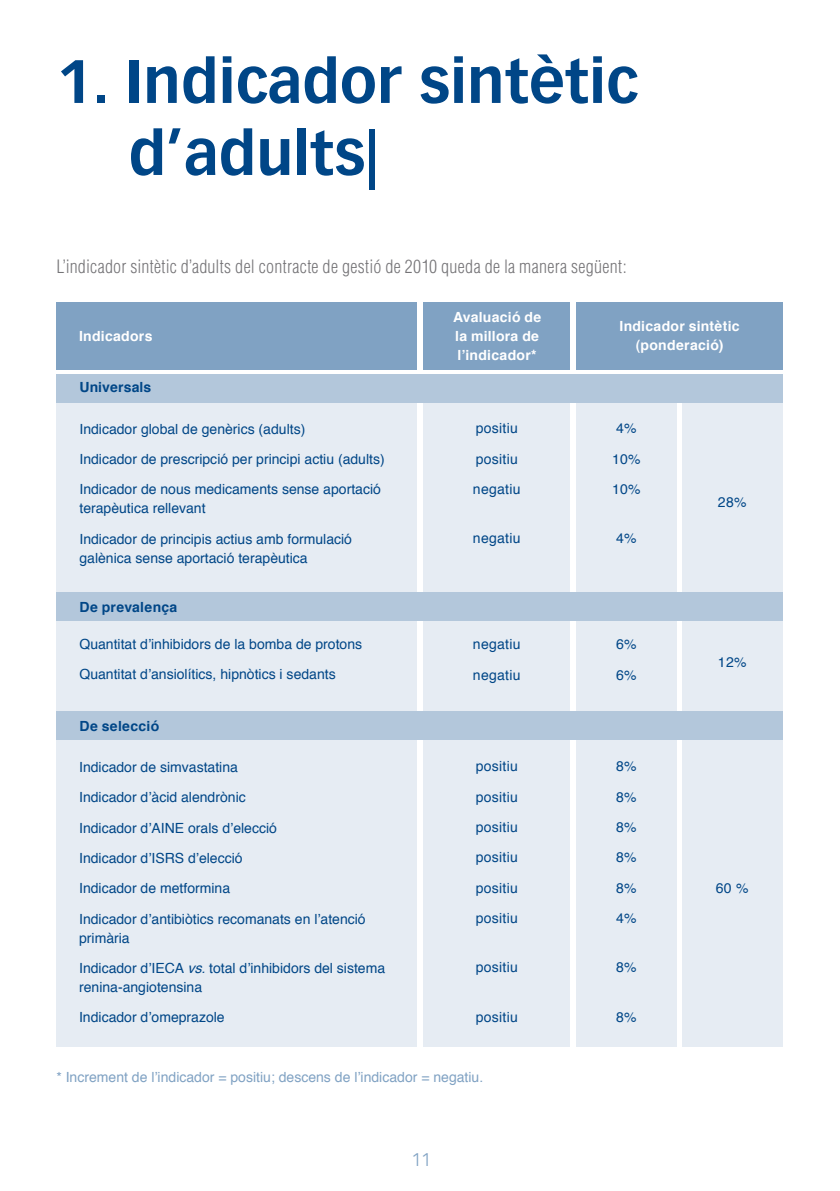
<style>
.page{position:relative;width:840px;height:1191px;background:#fff}
.page>*{position:absolute;margin:0;border:0;box-sizing:border-box;transform-origin:0 0}
.t1{font:700 60px/72px "Vectora LH";color:#004687}
.t2{font:300 condensed 18px "Helvetica";letter-spacing:.015em;color:#757477}
.t3{font:300 18px "Vectora LH";color:#80a2c3}
.t4{font:14px/30.4px "Helvetica";color:#004687}
.t5{font:700 14px/19px "Helvetica";letter-spacing:.02em;color:#fff}
.t6{font:14px "Helvetica";color:#80a2c3}
.t7{font:14px/30.4px "Helvetica";letter-spacing:.02em;color:#004687}
.t8{font:700 14px "Helvetica";letter-spacing:.02em;color:#004687}
.s1{font-style:italic}
</style>
<div class="page">
<div style="left:57px;top:377px;width:359px;height:669px;background:#e6ecf3"></div>
<div style="left:423px;top:377px;width:146px;height:669px;background:#e6ecf3"></div>
<div style="left:576px;top:377px;width:100px;height:669px;background:#e6ecf3"></div>
<div style="left:681px;top:377px;width:101px;height:669px;background:#e6ecf3"></div>
<div style="left:57px;top:302px;width:359px;height:67px;background:#80a2c3"></div>
<div style="left:423px;top:302px;width:146px;height:67px;background:#80a2c3"></div>
<div style="left:576px;top:302px;width:206px;height:67px;background:#80a2c3"></div>
<div style="left:57px;top:374px;width:725px;height:28px;background:#b3c7db"></div>
<div style="left:57px;top:592px;width:725px;height:28px;background:#b3c7db"></div>
<div style="left:57px;top:711px;width:725px;height:28px;background:#b3c7db"></div>
<h1 class="t1" style="left:128px;top:46px;width:511px;text-indent:-72px">1. Indicador sintètic d’adults|</h1>
<p class="t2" style="left:56px;top:255px;width:571px">L’indicador sintètic d’adults del contracte de gestió de 2010 queda de la manera següent:</p>
<p class="t5" style="left:79px;top:327px;width:75px">Indicadors</p>
<p class="t8" style="left:79px;top:376px;width:73px">Universals</p>
<p class="t4" style="left:79px;top:414px;width:306px">Indicador global de genèrics (adults)<br>Indicador de prescripció per principi actiu (adults)<br>Indicador de nous medicaments sense aportació</p>
<p class="t4" style="left:79px;top:494px;width:274px">terapèutica rellevant<br>Indicador de principis actius amb formulació</p>
<p class="t4" style="left:79px;top:543px;width:230px">galènica sense aportació terapèutica</p>
<p class="t8" style="left:79px;top:596px;width:99px">De prevalença</p>
<p class="t4" style="left:79px;top:629px;width:284px">Quantitat d’inhibidors de la bomba de protons<br>Quantitat d’ansiolítics, hipnòtics i sedants</p>
<p class="t8" style="left:79px;top:714px;width:81px">De selecció</p>
<p class="t4" style="left:79px;top:752px;width:288px">Indicador de simvastatina<br>Indicador d’àcid alendrònic<br>Indicador d’AINE orals d’elecció<br>Indicador d’ISRS d’elecció<br>Indicador de metformina<br>Indicador d’antibiòtics recomanats en l’atenció</p>
<p class="t4" style="left:79px;top:923px;width:307px">primària<br>Indicador d’IECA <span class="s1">vs.</span>total d’inhibidors del sistema</p>
<p class="t4" style="left:79px;top:972px;width:147px">renina-angiotensina<br>Indicador d’omeprazole</p>
<p class="t5" style="left:453px;top:308px;width:90px">Avaluació de la millora de l’indicador*</p>
<p class="t5" style="left:619px;top:317px;width:122px;text-align:center">Indicador sintètic (ponderació)</p>
<p class="t7" style="left:472px;top:413px;width:49px">positiu positiu negatiu</p>
<p class="t7" style="left:472px;top:523px;width:49px">negatiu</p>
<p class="t4" style="left:611px;top:413px;width:30px">4%<br>10%<br>10%</p>
<p class="t4" style="left:615px;top:523px;width:22px">4%</p>
<p class="t7" style="left:472px;top:629px;width:49px">negatiu negatiu</p>
<p class="t4" style="left:615px;top:629px;width:22px">6%<br>6%</p>
<p class="t4" style="left:475px;top:751px;width:44px;text-align:justify">positiu positiu positiu positiu positiu positiu</p>
<p class="t7" style="left:475px;top:952px;width:44px">positiu</p>
<p class="t7" style="left:475px;top:1002px;width:44px">positiu</p>
<p class="t4" style="left:615px;top:751px;width:22px;text-align:justify">8% 8% 8% 8% 8% 4%</p>
<p class="t4" style="left:615px;top:952px;width:22px">8%</p>
<p class="t4" style="left:615px;top:1002px;width:22px">8%</p>
<p class="t4" style="left:717px;top:487px;width:30px">28%</p>
<p class="t4" style="left:717px;top:648px;width:30px">12%</p>
<p class="t4" style="left:715px;top:873px;width:34px">60 %</p>
<p class="t6" style="left:56px;top:1066px;width:428px">* Increment de l’indicador = positiu; descens de l’indicador = negatiu.</p>
<p class="t3" style="left:412px;top:1149px;width:20px">11</p>
</div>
